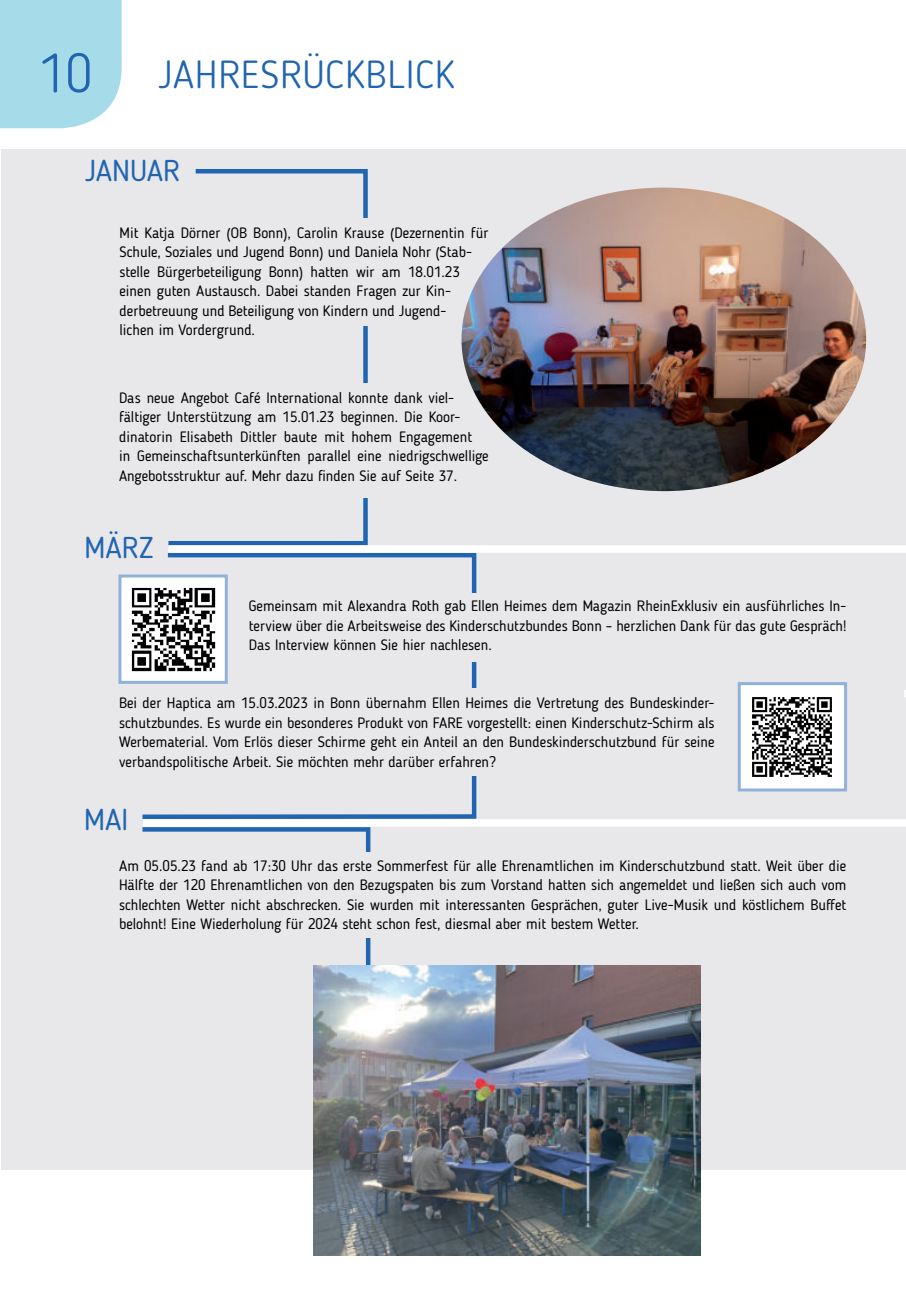
<style>
.page{position:relative;width:906px;height:1289px;background:#fff}
.page>*{position:absolute;margin:0;border:0;box-sizing:border-box;transform-origin:0 0}
.t1{font:300 39px "Blogger Sans";letter-spacing:.02em;color:#2065b1}
.t2{font:30px "Blogger Sans";letter-spacing:-.005em;color:#2065b1}
.t3{font:15px/19.5px "Blogger Sans";color:#000;text-align:justify}
.s1{font-size:54px}
</style>
<div class="page">
<div style="left:1px;top:149px;width:905px;height:1020px;background:#e8e8ea"></div>
<div style="left:0;top:0;width:122px;height:128px;background:#a6dce9"></div>
<img style="left:122px;top:578px;width:16px;height:102px">
<div style="left:118px;top:574px;width:110px;height:110px;border:3px solid #90b2da"></div>
<img style="left:741px;top:686px;width:102px;height:101px">
<div style="left:737px;top:682px;width:110px;height:109px;border:3px solid #90b2da"></div>
<svg style="left:138px;top:552px;width:340px;height:267px"></svg>
<div style="left:461px;top:688px;width:26px;height:87px;background:#e8e8ea"></div>
<img style="left:461px;top:188px;width:405px;height:303px;border-radius:50%">
<svg style="left:138px;top:826px;width:235px;height:344px"></svg>
<div style="left:354px;top:851px;width:27px;height:86px;background:#e8e8ea"></div>
<div style="left:462px;top:593px;width:26px;height:68px;background:#e8e8ea"></div>
<svg style="left:168px;top:169px;width:200px;height:376px"></svg>
<div style="left:358px;top:383px;width:21px;height:114px;background:#e8e8ea"></div>
<div style="left:353px;top:218px;width:26px;height:107px;background:#e8e8ea"></div>
<div style="left:168px;top:545px;width:738px;height:7px;background:#fff"></div>
<div style="left:143px;top:819px;width:763px;height:7px;background:#fff"></div>
<svg style="left:904px;top:690px;width:2px;height:7px"></svg>
<img style="left:313px;top:965px;width:387px;height:289px">
<h1 class="t1" style="left:38px;top:59px;width:417px"><span class="s1">10</span> JAHREsRÜCKBLICK</h1>
<h2 class="t2" style="left:85px;top:157px;width:97px">JANUAR</h2>
<p class="t3" style="left:119px;top:224px;width:370px;text-align:left">Mit Katja Dörner (OB Bonn), Carolin Krause (Dezernentin für Schule, Soziales und Jugend Bonn) und Daniela Nohr (Stab&shy;stelle Bürgerbeteiligung Bonn) hatten wir am 18.01.23 einen guten Austausch. Dabei standen Fragen zur Kin&shy;derbetreuung und Beteiligung von Kindern und Jugend-<br>lichen im Vordergrund.</p>
<p class="t3" style="left:119px;top:389px;width:371px;text-align:left">Das neue Angebot Café International konnte dank viel&shy;fältiger Unterstützung am 15.01.23 beginnen. Die Koor&shy;dinatorin Elisabeth Dittler baute mit hohem Engagement<br>in Gemeinschaftsunterkünften parallel eine niedrigschwellige Angebotsstruktur auf. Mehr dazu finden Sie auf Seite 37.</p>
<h2 class="t2" style="left:85px;top:534px;width:71px">MÄRZ</h2>
<p class="t3" style="left:249px;top:597px;width:599px">Gemeinsam mit Alexandra Roth gab Ellen Heimes dem Magazin RheinExklusiv ein ausführliches In&shy;terview über die Arbeitsweise des Kinderschutzbundes Bonn – herzlichen Dank für das gute Gespräch!<br>Das Interview können Sie hier nachlesen.</p>
<p class="t3" style="left:119px;top:694px;width:597px">Bei der Haptica am 15.03.2023 in Bonn übernahm Ellen Heimes die Vertretung des Bundeskinder&shy;schutzbundes. Es wurde ein besonderes Produkt von FARE vorgestellt: einen Kinderschutz-Schirm als Werbematerial. Vom Erlös dieser Schirme geht ein Anteil an den Bundeskinderschutzbund für seine verbandspolitische Arbeit. Sie möchten mehr darüber erfahren?</p>
<h2 class="t2" style="left:84px;top:806px;width:46px">MAI</h2>
<p class="t3" style="left:119px;top:856px;width:729px">Am 05.05.23 fand ab 17:30 Uhr das erste Sommerfest für alle Ehrenamtlichen im Kinderschutzbund statt. Weit über die Hälfte der 120 Ehrenamtlichen von den Bezugspaten bis zum Vorstand hatten sich angemeldet und ließen sich auch vom schlechten Wetter nicht abschrecken. Sie wurden mit interessanten Gesprächen, guter Live-Musik und köstlichem Buffet belohnt! Eine Wiederholung für 2024 steht schon fest, diesmal aber mit bestem Wetter.</p>
</div>
